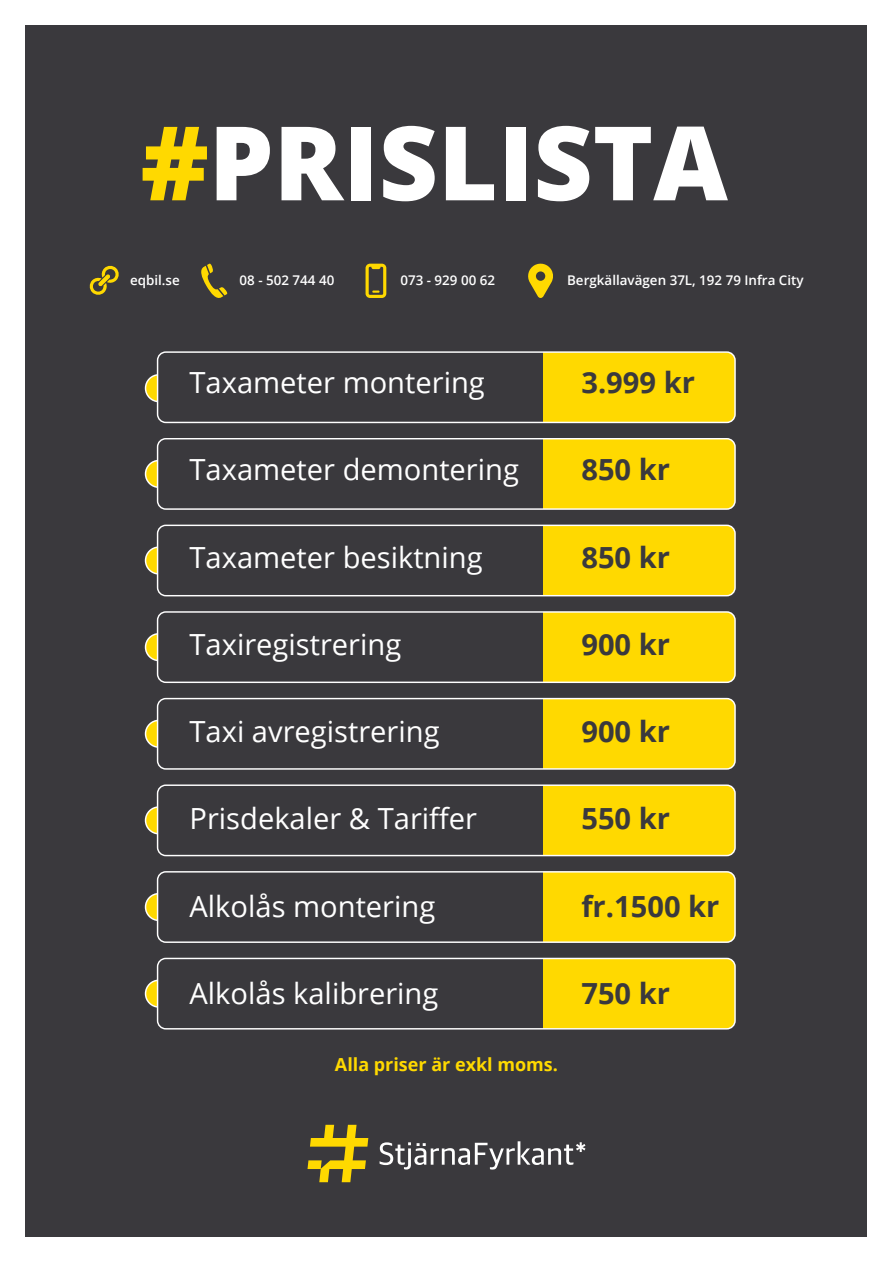
<style>
.page{position:relative;width:893px;height:1263px;background:#fff}
.page>*{position:absolute;margin:0;border:0;box-sizing:border-box;transform-origin:0 0}
.t1{font:800 102.9px "Open Sans";color:#fff}
.t2{font:29.1px "Open Sans";color:#fff}
.t3{font:700 29.1px "Open Sans";color:#3a393d}
.t4{font:700 18px "Open Sans";color:#ffd900}
.t5{font:600 13.35px "Open Sans";color:#fff}
.s1{color:#ffd900}
</style>
<div class="page">
<div style="left:26px;top:26px;width:841px;height:1211px;background:#3a393d"></div>
<svg style="left:89px;top:265px;width:30px;height:30px"></svg>
<svg style="left:201px;top:263px;width:27px;height:35px"></svg>
<svg style="left:366px;top:264px;width:20px;height:34px"></svg>
<svg style="left:528px;top:263px;width:25px;height:35px"></svg>
<svg style="left:307px;top:1125px;width:61px;height:57px"></svg>
<svg style="left:380px;top:1141px;width:205px;height:28px"></svg>
<svg style="left:146px;top:375px;width:26px;height:27px"></svg>
<div style="left:145px;top:374px;width:28px;height:28px;border:1px solid #fff;border-radius:50%"></div>
<svg style="left:146px;top:460px;width:26px;height:27px"></svg>
<div style="left:145px;top:460px;width:28px;height:28px;border:1px solid #fff;border-radius:50%"></div>
<svg style="left:146px;top:547px;width:26px;height:27px"></svg>
<div style="left:145px;top:546px;width:28px;height:29px;border:1px solid #fff;border-radius:50%"></div>
<svg style="left:146px;top:634px;width:26px;height:26px"></svg>
<div style="left:145px;top:633px;width:28px;height:28px;border:1px solid #fff;border-radius:50%"></div>
<svg style="left:146px;top:720px;width:26px;height:27px"></svg>
<div style="left:145px;top:720px;width:28px;height:28px;border:1px solid #fff;border-radius:50%"></div>
<svg style="left:146px;top:807px;width:26px;height:27px"></svg>
<div style="left:145px;top:806px;width:28px;height:28px;border:1px solid #fff;border-radius:50%"></div>
<svg style="left:146px;top:893px;width:26px;height:27px"></svg>
<div style="left:145px;top:893px;width:28px;height:28px;border:1px solid #fff;border-radius:50%"></div>
<svg style="left:146px;top:980px;width:26px;height:27px"></svg>
<div style="left:145px;top:979px;width:28px;height:29px;border:1px solid #fff;border-radius:50%"></div>
<div style="left:158px;top:352px;width:577px;height:70px;background:#3a393d;border-radius:8px"></div>
<div style="left:543px;top:352px;width:192px;height:70px;background:#ffd900"></div>
<div style="left:157px;top:351px;width:579px;height:72px;border:1px solid #fff;border-radius:8px"></div>
<div style="left:158px;top:958px;width:577px;height:71px;background:#3a393d;border-radius:8px"></div>
<div style="left:543px;top:958px;width:192px;height:71px;background:#ffd900"></div>
<div style="left:157px;top:958px;width:579px;height:71px;border:1px solid #fff;border-radius:8px"></div>
<div style="left:158px;top:872px;width:577px;height:70px;background:#3a393d;border-radius:8px"></div>
<div style="left:543px;top:872px;width:192px;height:70px;background:#ffd900"></div>
<div style="left:157px;top:871px;width:579px;height:72px;border:1px solid #fff;border-radius:8px"></div>
<div style="left:158px;top:785px;width:577px;height:70px;background:#3a393d;border-radius:8px"></div>
<div style="left:543px;top:785px;width:192px;height:70px;background:#ffd900"></div>
<div style="left:157px;top:784px;width:579px;height:72px;border:1px solid #fff;border-radius:8px"></div>
<div style="left:158px;top:699px;width:577px;height:70px;background:#3a393d;border-radius:8px"></div>
<div style="left:543px;top:699px;width:192px;height:70px;background:#ffd900"></div>
<div style="left:157px;top:698px;width:579px;height:72px;border:1px solid #fff;border-radius:8px"></div>
<div style="left:158px;top:612px;width:577px;height:70px;background:#3a393d;border-radius:8px"></div>
<div style="left:543px;top:612px;width:192px;height:70px;background:#ffd900"></div>
<div style="left:157px;top:611px;width:579px;height:72px;border:1px solid #fff;border-radius:8px"></div>
<div style="left:158px;top:525px;width:577px;height:71px;background:#3a393d;border-radius:8px"></div>
<div style="left:543px;top:525px;width:192px;height:71px;background:#ffd900"></div>
<div style="left:157px;top:525px;width:579px;height:71px;border:1px solid #fff;border-radius:8px"></div>
<div style="left:158px;top:439px;width:577px;height:70px;background:#3a393d;border-radius:8px"></div>
<div style="left:543px;top:439px;width:192px;height:70px;background:#ffd900"></div>
<div style="left:157px;top:438px;width:579px;height:72px;border:1px solid #fff;border-radius:8px"></div>
<p class="t1" style="left:141px;top:85px;width:589px"><span class="s1">#</span>PRISLISTA</p>
<p class="t5" style="left:130px;top:271px;width:51px">eqbil.se</p>
<p class="t5" style="left:240px;top:271px;width:96px">08 - 502 744 40</p>
<p class="t5" style="left:400px;top:271px;width:96px">073 - 929 00 62</p>
<p class="t5" style="left:567px;top:271px;width:238px">Bergkällavägen 37L, 192 79 Infra City</p>
<p class="t2" style="left:190px;top:362px;width:297px">Taxameter montering</p>
<p class="t3" style="left:581px;top:362px;width:115px">3.999 kr</p>
<p class="t2" style="left:190px;top:450px;width:331px">Taxameter demontering</p>
<p class="t3" style="left:581px;top:449px;width:90px">850 kr</p>
<p class="t2" style="left:190px;top:537px;width:295px">Taxameter besiktning</p>
<p class="t3" style="left:581px;top:536px;width:90px">850 kr</p>
<p class="t2" style="left:190px;top:624px;width:213px">Taxiregistrering</p>
<p class="t3" style="left:581px;top:624px;width:90px">900 kr</p>
<p class="t2" style="left:190px;top:712px;width:252px">Taxi avregistrering</p>
<p class="t3" style="left:581px;top:711px;width:90px">900 kr</p>
<p class="t2" style="left:190px;top:799px;width:289px">Prisdekaler &amp; Tariffer</p>
<p class="t3" style="left:581px;top:798px;width:90px">550 kr</p>
<p class="t2" style="left:190px;top:886px;width:247px">Alkolås montering</p>
<p class="t3" style="left:581px;top:886px;width:139px">fr.1500 kr</p>
<p class="t2" style="left:190px;top:973px;width:250px">Alkolås kalibrering</p>
<p class="t3" style="left:581px;top:973px;width:90px">750 kr</p>
<p class="t4" style="left:335px;top:1052px;width:225px">Alla priser är exkl moms.</p>
</div>
